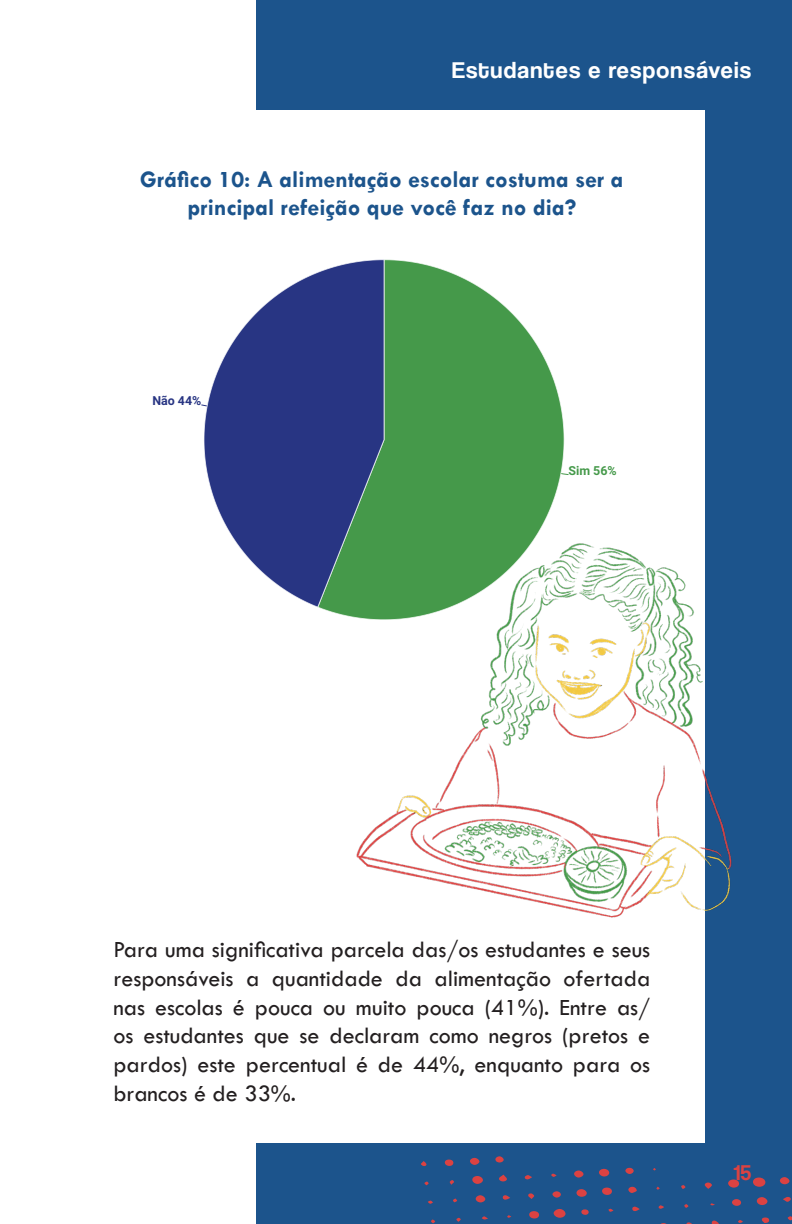
<style>
.page{position:relative;width:792px;height:1224px;background:#fff}
.page>*{position:absolute;margin:0;border:0;box-sizing:border-box;transform-origin:0 0}
.t1{font:24px/28.8px "Tw Cen";color:#231f20;text-align:justify}
.t2{font:700 24px/28.8px "Tw Cen";color:#1c548c;text-align:center}
.t3{font:24px "Coolvetica Rg";letter-spacing:.05em;color:#fff}
.t4{font:22px "Coolvetica Rg";color:#db4242}
.t5{font:700 12.4px "Roboto";color:#45994a}
.t6{font:700 12.4px "Roboto";color:#283583}
</style>
<div class="page">
<div style="left:257px;top:0;width:535px;height:1224px;background:#1c548c"></div>
<div style="left:77px;top:110px;width:628px;height:1033px;background:#fff"></div>
<div style="left:753px;top:1177px;width:12px;height:10px;background:#db4242;border-radius:50%"></div>
<div style="left:554px;top:1209px;width:12px;height:9px;background:#db4242;border-radius:50%"></div>
<div style="left:728px;top:1179px;width:11px;height:9px;background:#db4242;border-radius:50%"></div>
<div style="left:472px;top:1176px;width:11px;height:8px;background:#db4242;border-radius:50%"></div>
<div style="left:757px;top:1197px;width:10px;height:8px;background:#db4242;border-radius:50%"></div>
<div style="left:576px;top:1189px;width:11px;height:8px;background:#db4242;border-radius:50%"></div>
<div style="left:599px;top:1169px;width:10px;height:8px;background:#db4242;border-radius:50%"></div>
<div style="left:529px;top:1211px;width:10px;height:8px;background:#db4242;border-radius:50%"></div>
<div style="left:602px;top:1187px;width:10px;height:8px;background:#db4242;border-radius:50%"></div>
<div style="left:476px;top:1195px;width:9px;height:7px;background:#db4242;border-radius:50%"></div>
<div style="left:780px;top:1177px;width:10px;height:7px;background:#db4242;border-radius:50%"></div>
<div style="left:470px;top:1158px;width:9px;height:7px;background:#db4242;border-radius:50%"></div>
<svg style="left:574px;top:1170px;width:10px;height:8px"></svg>
<div style="left:732px;top:1199px;width:9px;height:7px;background:#db4242;border-radius:50%"></div>
<div style="left:445px;top:1159px;width:9px;height:7px;background:#db4242;border-radius:50%"></div>
<svg style="left:552px;top:1191px;width:9px;height:7px"></svg>
<svg style="left:628px;top:1187px;width:9px;height:6px"></svg>
<svg style="left:499px;top:1175px;width:8px;height:7px"></svg>
<div style="left:625px;top:1168px;width:9px;height:6px;background:#db4242;border-radius:50%"></div>
<svg style="left:495px;top:1156px;width:9px;height:7px"></svg>
<svg style="left:761px;top:1217px;width:8px;height:6px"></svg>
<svg style="left:704px;top:1182px;width:8px;height:7px"></svg>
<div style="left:581px;top:1209px;width:8px;height:6px;background:#db4242;border-radius:50%"></div>
<svg style="left:783px;top:1197px;width:8px;height:5px"></svg>
<svg style="left:524px;top:1175px;width:8px;height:5px"></svg>
<svg style="left:528px;top:1193px;width:6px;height:6px"></svg>
<svg style="left:503px;top:1195px;width:7px;height:5px"></svg>
<svg style="left:632px;top:1206px;width:8px;height:5px"></svg>
<svg style="left:712px;top:1220px;width:7px;height:4px"></svg>
<svg style="left:788px;top:1216px;width:4px;height:5px"></svg>
<svg style="left:421px;top:1161px;width:6px;height:5px"></svg>
<svg style="left:681px;top:1185px;width:5px;height:4px"></svg>
<svg style="left:428px;top:1201px;width:5px;height:3px"></svg>
<svg style="left:551px;top:1174px;width:6px;height:3px"></svg>
<svg style="left:658px;top:1205px;width:6px;height:4px"></svg>
<svg style="left:456px;top:1218px;width:5px;height:4px"></svg>
<svg style="left:684px;top:1204px;width:5px;height:4px"></svg>
<svg style="left:424px;top:1181px;width:5px;height:4px"></svg>
<svg style="left:450px;top:1180px;width:4px;height:5px"></svg>
<svg style="left:431px;top:1219px;width:4px;height:4px"></svg>
<svg style="left:482px;top:1216px;width:6px;height:4px"></svg>
<svg style="left:738px;top:1220px;width:5px;height:3px"></svg>
<svg style="left:453px;top:1198px;width:4px;height:4px"></svg>
<svg style="left:608px;top:1209px;width:5px;height:3px"></svg>
<svg style="left:320px;top:259px;width:245px;height:356px"></svg>
<svg style="left:203px;top:259px;width:182px;height:349px"></svg>
<img style="left:343px;top:490px;width:389px;height:428px">
<p class="t3" style="left:452px;top:56px;width:301px">Estudantes e responsáveis</p>
<p class="t2" style="left:140px;top:164px;width:485px">Gráfico 10: A alimentação escolar costuma ser a principal refeição que você faz no dia?</p>
<p class="t6" style="left:152px;top:392px;width:50px">Não 44%</p>
<p class="t5" style="left:569px;top:462px;width:50px">Sim 56%</p>
<p class="t1" style="left:113px;top:935px;width:538px">Para uma significativa parcela das/os estudantes e seus responsáveis a quantidade da alimentação ofertada nas escolas é pouca ou muito pouca (41%). Entre as/ os estudantes que se declaram como negros (pretos e pardos) este percentual é de 44%, enquanto para os brancos é de 33%.</p>
<p class="t4" style="left:734px;top:1160px;width:19px">15</p>
</div>
